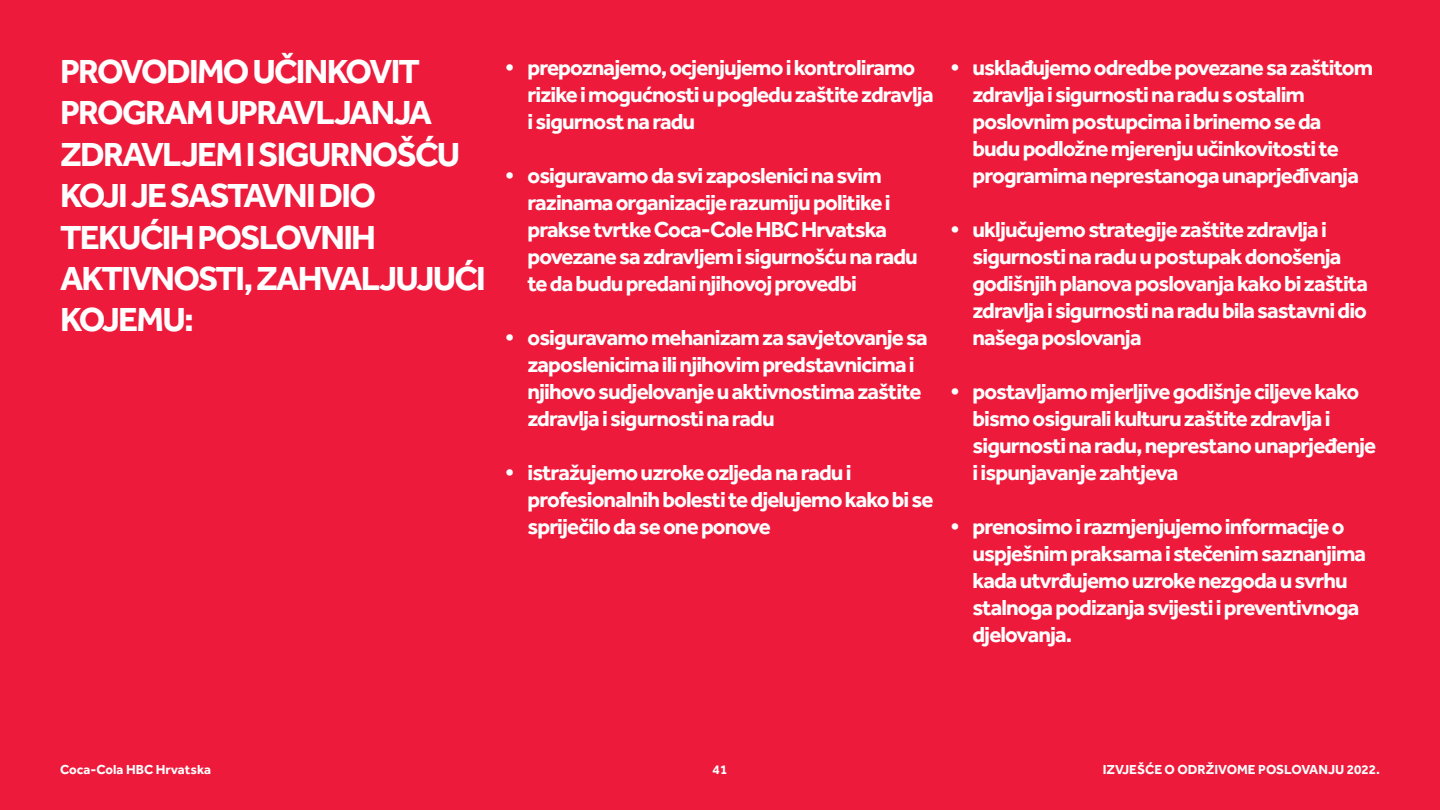
<style>
.page{position:relative;width:1440px;height:810px;background:#ed1a3b}
.page>*{position:absolute;margin:0;border:0;box-sizing:border-box;transform-origin:0 0}
.t1{font:700 34.5px/41.4px "Effra";letter-spacing:-.05em;color:#fff}
.t2{font:700 22.5px/27px "Effra";letter-spacing:-.04em;color:#fff}
.t3{font:700 13.5px "Effra";color:#fff}
</style>
<div class="page">
<h1 class="t1" style="left:60px;top:50px;width:427px">PROVODIMO UČINKOVIT<br>PROGRAM UPRAVLJANJA<br>ZDRAVLJEM I SIGURNOŠĆU<br>KOJI JE SASTAVNI DIO<br>TEKUĆIH POSLOVNIH<br>AKTIVNOSTI, ZAHVALJUJUĆI<br>KOJEMU:</h1>
<p class="t2" style="left:972px;top:53px;width:402px;text-indent:-22px">• usklađujemo odredbe povezane sa zaštitom zdravlja i sigurnosti na radu s ostalim poslovnim postupcima i brinemo se da budu podložne mjerenju učinkovitosti te programima neprestanoga unaprjeđivanja</p>
<p class="t2" style="left:527px;top:53px;width:408px;text-indent:-22px">• prepoznajemo, ocjenjujemo i kontroliramo rizike i mogućnosti u pogledu zaštite zdravlja i sigurnost na radu</p>
<p class="t2" style="left:527px;top:161px;width:392px;text-indent:-22px">• osiguravamo da svi zaposlenici na svim razinama organizacije razumiju politike i prakse tvrtke Coca-Cole HBC Hrvatska povezane sa zdravljem i sigurnošću na radu te da budu predani njihovoj provedbi</p>
<p class="t2" style="left:527px;top:323px;width:402px;text-indent:-22px">• osiguravamo mehanizam za savjetovanje sa zaposlenicima ili njihovim predstavnicima i njihovo sudjelovanje u aktivnostima zaštite zdravlja i sigurnosti na radu</p>
<p class="t2" style="left:527px;top:458px;width:408px;text-indent:-22px">• istražujemo uzroke ozljeda na radu i profesionalnih bolesti te djelujemo kako bi se spriječilo da se one ponove</p>
<p class="t2" style="left:972px;top:215px;width:397px;text-indent:-22px">• uključujemo strategije zaštite zdravlja i sigurnosti na radu u postupak donošenja godišnjih planova poslovanja kako bi zaštita zdravlja i sigurnosti na radu bila sastavni dio našega poslovanja</p>
<p class="t2" style="left:972px;top:377px;width:405px;text-indent:-22px">• postavljamo mjerljive godišnje ciljeve kako bismo osigurali kulturu zaštite zdravlja i sigurnosti na radu, neprestano unaprjeđenje i ispunjavanje zahtjeva</p>
<p class="t2" style="left:972px;top:512px;width:395px;text-indent:-22px">• prenosimo i razmjenjujemo informacije o uspješnim praksama i stečenim saznanjima kada utvrđujemo uzroke nezgoda u svrhu stalnoga podizanja svijesti i preventivnoga djelovanja.</p>
<p class="t3" style="left:60px;top:761px;width:153px">Coca-Cola HBC Hrvatska</p>
<p class="t3" style="left:713px;top:761px;width:16px">41</p>
<p class="t3" style="left:1103px;top:761px;width:279px">IZVJEŠĆE O ODRŽIVOME POSLOVANJU 2022.</p>
</div>
